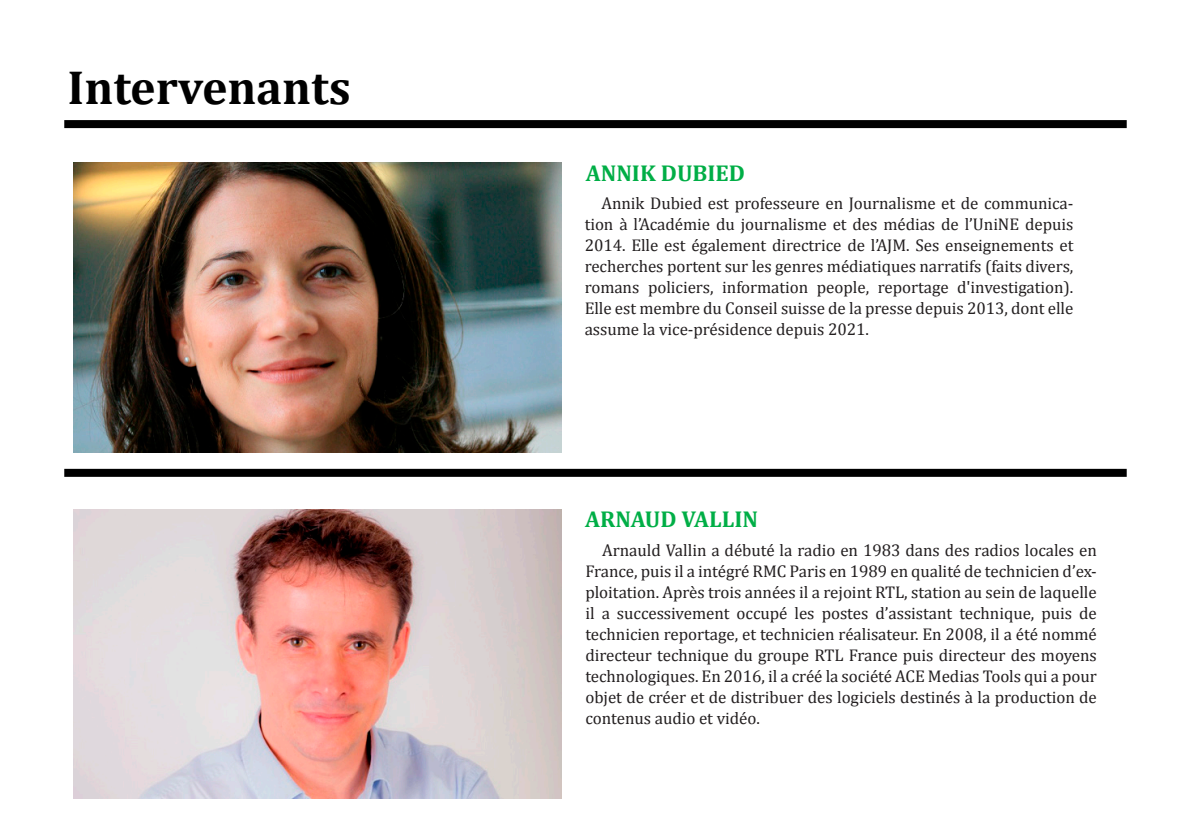
<style>
.page{position:relative;width:1191px;height:840px;background:#fff}
.page>*{position:absolute;margin:0;border:0;box-sizing:border-box;transform-origin:0 0}
.t1{font:700 48px "Cambria";color:#000}
.t2{font:700 23px "Cambria";color:#00ae46}
.t3{font:17px/21px "Cambria";letter-spacing:-.005em;color:#231f20;text-align:justify}
</style>
<div class="page">
<div style="left:64px;top:120px;width:1062px;height:8px;background:#000"></div>
<div style="left:64px;top:468px;width:1062px;height:8px;background:#000"></div>
<img style="left:74px;top:163px;width:487px;height:289px">
<img style="left:74px;top:509px;width:487px;height:289px">
<p class="t1" style="left:68px;top:54px;width:285px">Intervenants</p>
<p class="t2" style="left:586px;top:156px;width:161px">ANNIK DUBIED</p>
<p class="t3" style="left:584px;top:192px;width:490px;text-indent:17px">Annik Dubied est professeure en Journalisme et de communica&shy;tion à l’Académie du journalisme et des médias de l’UniNE depuis 2014. Elle est également directrice de l’AJM. Ses enseignements et recherches portent sur les genres médiatiques narratifs (faits divers, romans policiers, information people, reportage d'investigation).<br>Elle est membre du Conseil suisse de la presse depuis 2013, dont elle assume la vice-présidence depuis 2021.</p>
<p class="t2" style="left:585px;top:503px;width:174px">ARNAUD VALLIN</p>
<p class="t3" style="left:585px;top:539px;width:513px;text-indent:17px">Arnauld Vallin a débuté la radio en 1983 dans des radios locales en France, puis il a intégré RMC Paris en 1989 en qualité de technicien d’ex&shy;ploitation. Après trois années il a rejoint RTL, station au sein de laquelle il a successivement occupé les postes d’assistant technique, puis de technicien reportage, et technicien réalisateur. En 2008, il a été nommé directeur technique du groupe RTL France puis directeur des moyens technologiques. En 2016, il a créé la société ACE Medias Tools qui a pour objet de créer et de distribuer des logiciels destinés à la production de contenus audio et vidéo.</p>
</div>
